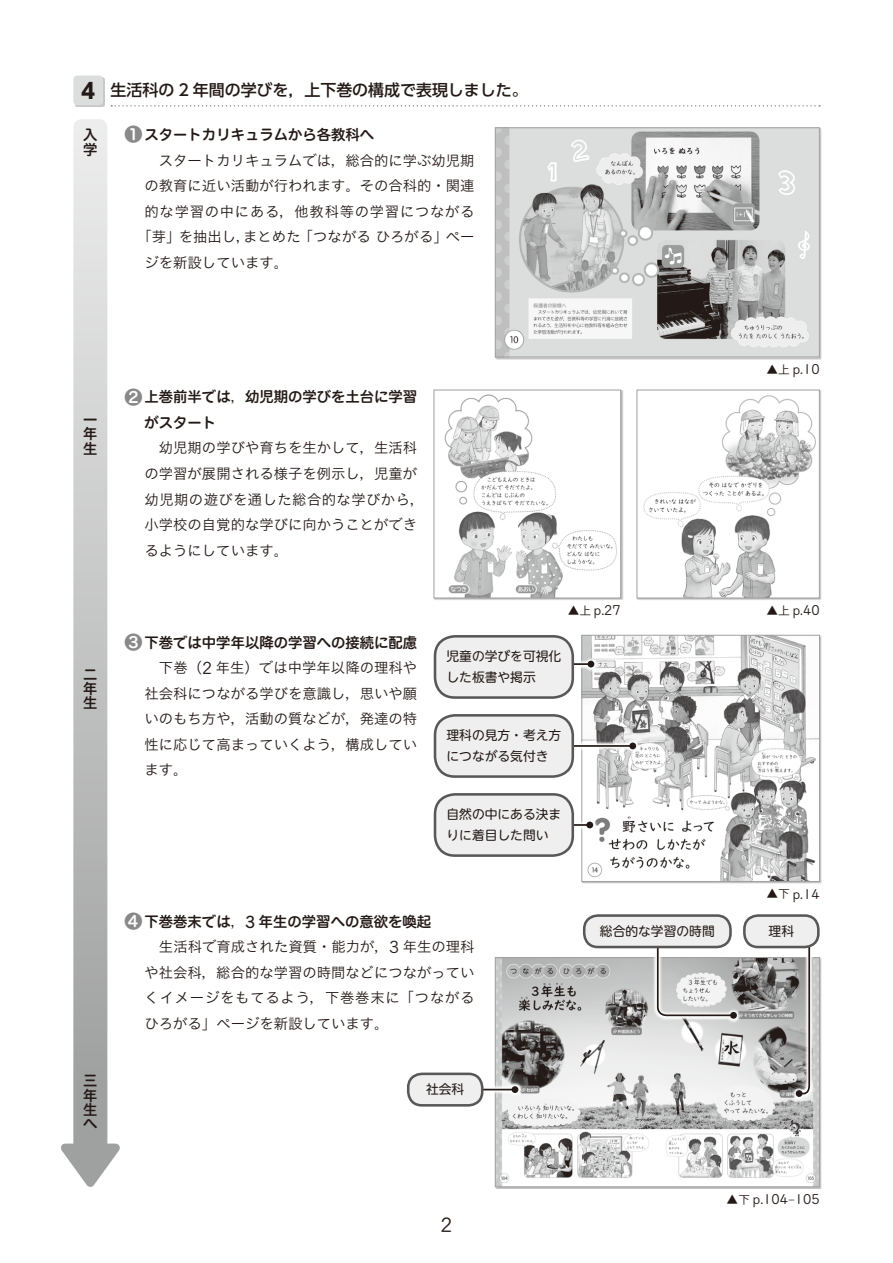
<style>
.page{position:relative;width:893px;height:1263px;background:#fff}
.page>*{position:absolute;margin:0;border:0;box-sizing:border-box;transform-origin:0 0}
.t1{font:18.75px "Yu T Kyo Oubun Std Medium Alt";color:#231916}
.t2{font:18px "Hira Maru Std W6";color:#898989}
.t3{font:500 15.9px "UD Shin Go Pro";color:#231916}
.t4{font:14.4px/25.5px "Kyo KG Kn Std W3";color:#231916;text-align:justify}
.t5{font:14.4px/25.5px "Hiragino UD Sans Std W3";color:#231916}
.t6{font:14.4px/14.4px "Hira Maru Std W6";color:#231916;text-align:justify}
.t7{font:14.4px "Kyo RG Kn Std W6";color:#231916}
.t8{font:14.4px "Kyo KG Kn Std W3";letter-spacing:.05em;color:#231916}
.t9{font:12.9px "Yu T Kyo Oubun Std Medium Alt";color:#231916}
.t10{font:12.75px/21.3px "UD Shin M Go Pro";color:#231916}
.s1{font-weight:700;font-size:21.3px}
.s2{font-family:"Hira Maru Std W6"}
.s3{font-family:"Yu TUD Kyo";font-weight:500}
.s4{font-family:"Hiragino UD Sans Std W3"}
.s5{font-family:"Kyo KG Kn Std W3"}
.s6{font-family:"Kyo RG Kn Std W6"}
.s7{font-family:"Yu T Kyo Oubun Std Medium Alt";font-size:15.75px}
.s8{font-family:"Hiragino UD Sans Std W3";font-size:11.7px}
.s9{font-family:"Yu T Kyo Oubun Std";font-weight:700;font-size:15.75px}
.s10{font-family:"Minion Pro";font-size:11.7px}
</style>
<div class="page">
<svg style="left:111px;top:105px;width:709px;height:2px"></svg>
<img style="left:497px;top:959px;width:321px;height:226px">
<div style="left:495px;top:957px;width:325px;height:230px;border:1px solid #9fa0a0"></div>
<img style="left:584px;top:637px;width:234px;height:243px">
<div style="left:582px;top:635px;width:238px;height:247px;border:1px solid #9fa0a0"></div>
<img style="left:497px;top:130px;width:321px;height:225px">
<div style="left:495px;top:128px;width:325px;height:229px;border:1px solid #9fa0a0"></div>
<div style="left:434px;top:390px;width:189px;height:210px;background:#b9b7b6"></div>
<img style="left:436px;top:392px;width:183px;height:204px">
<div style="left:434px;top:390px;width:187px;height:208px;border:1px solid #9fa0a0"></div>
<div style="left:637px;top:390px;width:185px;height:210px;background:#231916;opacity:.3"></div>
<img style="left:639px;top:392px;width:179px;height:204px">
<div style="left:637px;top:390px;width:183px;height:208px;border:1px solid #9fa0a0"></div>
<div style="left:546px;top:817px;width:51px;height:16px;background:#fff"></div>
<hr style="left:550px;top:824px;width:40px;height:2px;background:#231916">
<div style="left:586px;top:821px;width:7px;height:7px;background:#231916;border-radius:50%"></div>
<svg style="left:791px;top:943px;width:23px;height:158px"></svg>
<svg style="left:797px;top:947px;width:14px;height:148px;background:#a8a7a7"></svg>
<div style="left:796px;top:1090px;width:6px;height:7px;background:#231916;border-radius:50%"></div>
<svg style="left:652px;top:948px;width:89px;height:75px"></svg>
<svg style="left:656px;top:941px;width:79px;height:76px"></svg>
<div style="left:730px;top:1012px;width:7px;height:7px;background:#231916;border-radius:50%"></div>
<svg style="left:482px;top:1082px;width:41px;height:15px"></svg>
<hr style="left:449px;top:1089px;width:66px;height:1px;background:#231916">
<div style="left:512px;top:1086px;width:6px;height:7px;background:#231916;border-radius:50%"></div>
<svg style="left:574px;top:738px;width:66px;height:16px"></svg>
<hr style="left:551px;top:745px;width:82px;height:2px;background:#231916">
<div style="left:629px;top:742px;width:7px;height:7px;background:#231916;border-radius:50%"></div>
<svg style="left:574px;top:656px;width:25px;height:16px"></svg>
<hr style="left:551px;top:663px;width:40px;height:2px;background:#231916">
<svg style="left:588px;top:661px;width:6px;height:6px"></svg>
<div style="left:584px;top:915px;width:146px;height:32px;background:#efefef;border-radius:14px"></div>
<div style="left:583px;top:914px;width:149px;height:34px;border:3px solid #5a5757;border-radius:14px"></div>
<div style="left:744px;top:915px;width:74px;height:32px;background:#efefef;border-radius:14px"></div>
<div style="left:743px;top:914px;width:77px;height:34px;border:3px solid #5a5757;border-radius:14px"></div>
<div style="left:408px;top:1074px;width:74px;height:31px;background:#efefef;border-radius:14px"></div>
<div style="left:407px;top:1072px;width:76px;height:34px;border:3px solid #5a5757;border-radius:14px"></div>
<div style="left:435px;top:794px;width:138px;height:61px;background:#efefef;border-radius:20px"></div>
<div style="left:434px;top:793px;width:140px;height:64px;border:3px solid #5a5757;border-radius:20px"></div>
<div style="left:435px;top:715px;width:138px;height:61px;background:#efefef;border-radius:20px"></div>
<div style="left:434px;top:714px;width:140px;height:64px;border:3px solid #5a5757;border-radius:20px"></div>
<div style="left:435px;top:636px;width:138px;height:61px;background:#efefef;border-radius:20px"></div>
<div style="left:434px;top:635px;width:140px;height:64px;border:3px solid #5a5757;border-radius:20px"></div>
<div style="left:73px;top:119px;width:34px;height:1046px;background:linear-gradient(to bottom,#ededed,#999a9a);border-radius:9px"></div>
<svg style="left:61px;top:1136px;width:59px;height:51px"></svg>
<div style="left:75px;top:77px;width:29px;height:30px;background:#cdcbcb"></div>
<div style="left:73px;top:75px;width:30px;height:30px;background:#dcdddd;border-radius:4px"></div>
<p class="t3" style="left:81px;top:77px;width:448px"><span class="s1">4</span> 生活科の 2 年間の学びを，上下巻の構成で表現しました。</p>
<p class="t6" style="left:83px;top:128px;width:15px">入学</p>
<p class="t2" style="left:124px;top:121px;width:20px">❶</p>
<p class="t7" style="left:145px;top:128px;width:231px">スタートカリキュラムから<span class="s2">各教科</span>へ</p>
<p class="t4" style="left:159px;top:147px;width:317px">スタートカリキュラムでは<span class="s3">，</span><span class="s4">総合的</span>に<span class="s4">学</span>ぶ<span class="s4">幼児期</span></p>
<p class="t5" style="left:145px;top:172px;width:332px"><span class="s5">の</span>教育<span class="s5">に</span>近<span class="s5">い</span>活動<span class="s5">が</span>行<span class="s5">われます</span><span class="s3">。</span><span class="s5">その</span>合科的・関連</p>
<p class="t8" style="left:145px;top:204px;width:332px"><span class="s4">的</span>な<span class="s4">学習</span>の<span class="s4">中</span>にある<span class="s3">，</span><span class="s4">他教科等</span>の<span class="s4">学習</span>につながる</p>
<p class="t4" style="left:137px;top:224px;width:339px"><span class="s4">「芽」</span>を<span class="s4">抽出</span>し<span class="s3">，</span>まとめた<span class="s4">「</span>つながるひろがる<span class="s4">」</span>ペー</p>
<p class="t4" style="left:145px;top:249px;width:145px">ジを<span class="s4">新設</span>しています<span class="s3">。</span></p>
<p class="t6" style="left:83px;top:413px;width:15px">一年生</p>
<p class="t6" style="left:83px;top:667px;width:15px">二年生</p>
<p class="t6" style="left:83px;top:1074px;width:15px">三年生</p>
<p class="t7" style="left:83px;top:1117px;width:15px">へ</p>
<p class="t2" style="left:124px;top:383px;width:20px">❷</p>
<p class="t6" style="left:145px;top:390px;width:274px">上巻前半<span class="s6">では</span><span class="s3">，</span>幼児期<span class="s6">の</span>学<span class="s6">びを</span>土台<span class="s6">に</span>学習</p>
<p class="t7" style="left:145px;top:415px;width:73px">がスタート</p>
<p class="t5" style="left:145px;top:434px;width:281px">　幼児期<span class="s5">の</span>学<span class="s5">びや</span>育<span class="s5">ちを</span>生<span class="s5">かして</span><span class="s3">，</span>生活科<span class="s5">の</span>学習<span class="s5">が</span>展開<span class="s5">される</span>様子<span class="s5">を</span>例示<span class="s5">し</span><span class="s3">，</span>児童<span class="s5">が</span>幼児期<span class="s5">の</span>遊<span class="s5">びを</span>通<span class="s5">した</span>総合的<span class="s5">な</span>学<span class="s5">びから</span><span class="s3">，</span></p>
<p class="t4" style="left:145px;top:512px;width:274px"><span class="s4">小学校</span>の<span class="s4">自覚的</span>な<span class="s4">学</span>びに<span class="s4">向</span>かうことができるようにしています<span class="s3">。</span></p>
<p class="t2" style="left:124px;top:628px;width:20px">❸</p>
<p class="t6" style="left:145px;top:635px;width:274px">下巻<span class="s6">では</span>中学年以降<span class="s6">の</span>学習<span class="s6">への</span>接続<span class="s6">に</span>配慮</p>
<p class="t5" style="left:145px;top:654px;width:274px">　下巻（<span class="s7">2</span> 年生）<span class="s5">では</span>中学年以降<span class="s5">の</span>理科<span class="s5">や</span></p>
<p class="t4" style="left:145px;top:680px;width:274px"><span class="s4">社会科</span>につながる<span class="s4">学</span>びを<span class="s4">意識</span>し<span class="s3">，</span><span class="s4">思</span>いや<span class="s4">願</span>いのもち<span class="s4">方</span>や<span class="s3">，</span><span class="s4">活動</span>の<span class="s4">質</span>などが<span class="s3">，</span><span class="s4">発達</span>の<span class="s4">特性</span>に<span class="s4">応</span>じて<span class="s4">高</span>まっていくよう<span class="s3">，</span><span class="s4">構成</span>しています<span class="s3">。</span></p>
<p class="t9" style="left:766px;top:363px;width:55px"><span class="s8">▲上</span> p.10</p>
<p class="t9" style="left:568px;top:604px;width:55px"><span class="s8">▲上</span> p.27</p>
<p class="t9" style="left:766px;top:604px;width:55px"><span class="s8">▲上</span> p.40</p>
<p class="t10" style="left:446px;top:645px;width:116px">児童の学びを可視化した板書や掲示</p>
<p class="t10" style="left:446px;top:724px;width:116px">理科の見方・考え方につながる気付き</p>
<p class="t10" style="left:446px;top:803px;width:116px">自然の中にある決まりに着目した問い</p>
<p class="t9" style="left:766px;top:888px;width:55px"><span class="s8">▲下</span> p.14</p>
<p class="t2" style="left:124px;top:908px;width:20px">❹</p>
<p class="t6" style="left:145px;top:914px;width:288px">下巻巻末<span class="s6">では</span><span class="s3">，</span><span class="s9">3</span> 年生<span class="s6">の</span>学習<span class="s6">への</span>意欲<span class="s6">を</span>喚起</p>
<p class="t5" style="left:145px;top:933px;width:332px">　生活科<span class="s5">で</span>育成<span class="s5">された</span>資質・能力<span class="s5">が</span><span class="s3">，</span><span class="s7">3</span> 年生<span class="s5">の</span>理科</p>
<p class="t4" style="left:145px;top:959px;width:332px">や<span class="s4">社会科</span><span class="s3">，</span><span class="s4">総合的</span>な<span class="s4">学習</span>の<span class="s4">時間</span>などにつながっていくイメージをもてるよう<span class="s3">，</span><span class="s4">下巻巻末</span>に<span class="s4">「</span>つながるひろがる<span class="s4">」</span>ページを<span class="s4">新設</span>しています<span class="s3">。</span></p>
<p class="t10" style="left:426px;top:1078px;width:40px">社会科</p>
<h1 class="t1" style="left:440px;top:1216px;width:14px">2</h1>
<p class="t10" style="left:600px;top:920px;width:116px">総合的な学習の時間</p>
<p class="t10" style="left:769px;top:920px;width:27px">理科</p>
<p class="t9" style="left:727px;top:1193px;width:94px"><span class="s8">▲下</span> p.104<span class="s10">−</span>105</p>
</div>
